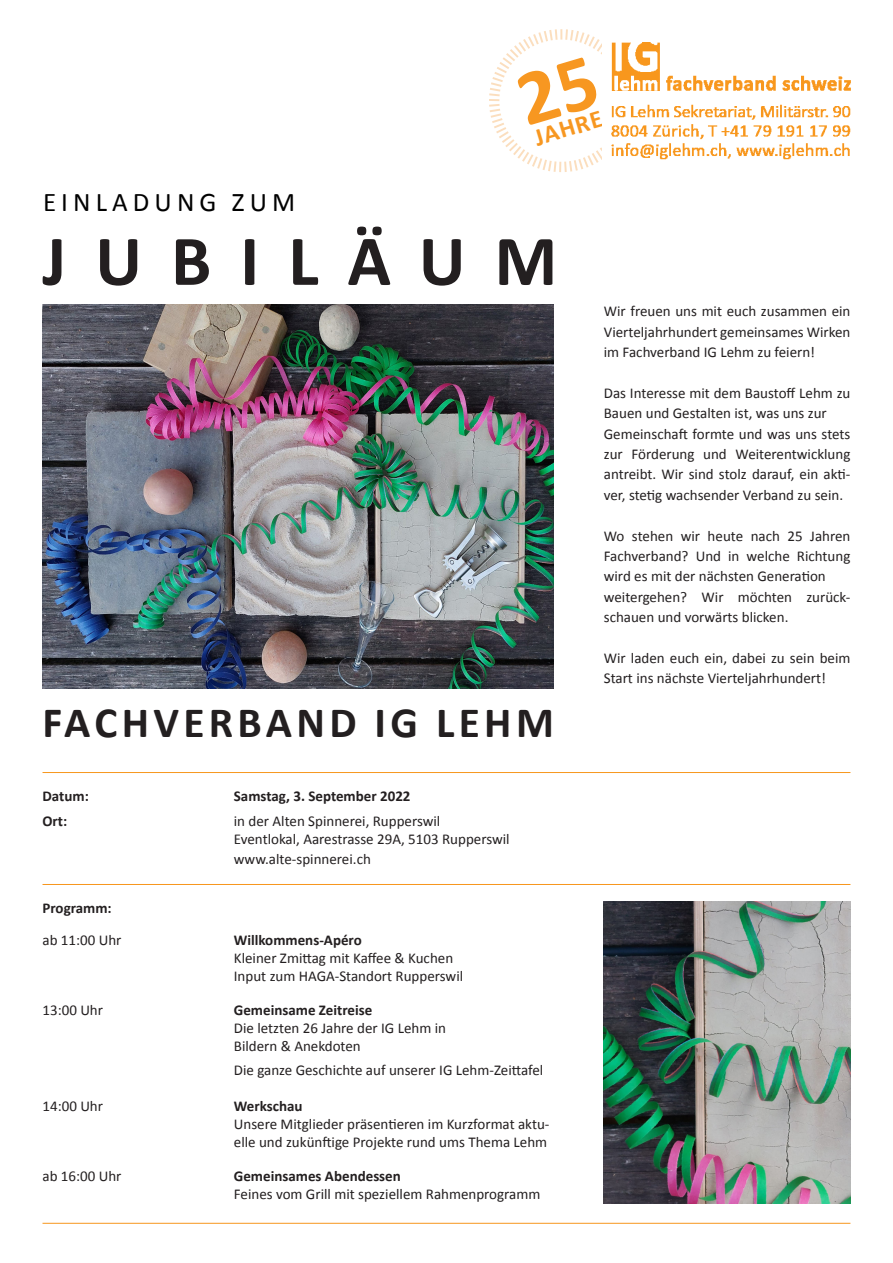
<style>
.page{position:relative;width:893px;height:1263px;background:#fff}
.page>*{position:absolute;margin:0;border:0;box-sizing:border-box;transform-origin:0 0}
.t1{font:700 72px "Calibri";letter-spacing:.4em;color:#231f20}
.t2{font:700 43.35px "Calibri";letter-spacing:.1em;color:#231f20}
.t3{font:27px "Calibri";letter-spacing:.19em;color:#000}
.t4{font:700 25.2px "Calibri";color:#f79721}
.t5{font:15px/20.4px "Calibri";color:#231f20}
.t6{font:700 15px "Calibri";color:#231f20}
</style>
<div class="page">
<hr style="left:43px;top:884px;width:807px;height:1px;background:#f7971d">
<hr style="left:43px;top:772px;width:807px;height:1px;background:#f7971d">
<hr style="left:43px;top:1223px;width:807px;height:1px;background:#f7971d">
<img style="left:43px;top:305px;width:511px;height:383px">
<img style="left:636px;top:43px;width:215px;height:117px">
<img style="left:604px;top:901px;width:246px;height:303px">
<svg style="left:489px;top:29px;width:147px;height:143px"></svg>
<p class="t3" style="left:43px;top:183px;width:254px">EINLADUNG ZUM</p>
<p class="t4" style="left:530px;top:120px;width:71px;rotate:-16deg">JAHRE</p>
<p class="t1" style="left:43px;top:210px;width:516px">JUBILÄUM</p>
<p class="t2" style="left:43px;top:692px;width:513px">FACHVERBAND IG LEHM</p>
<p class="t6" style="left:43px;top:785px;width:48px">Datum:</p>
<p class="t6" style="left:234px;top:785px;width:178px">Samstag, 3. September 2022</p>
<p class="t5" style="left:234px;top:810px;width:208px">in der Alten Spinnerei, Rupperswil</p>
<p class="t5" style="left:234px;top:828px;width:277px">Eventlokal, Aarestrasse 29A, 5103 Rupperswil</p>
<p class="t5" style="left:234px;top:848px;width:139px">www.alte-spinnerei.ch</p>
<p class="t6" style="left:43px;top:810px;width:26px">Ort:</p>
<p class="t6" style="left:43px;top:897px;width:71px">Programm:</p>
<p class="t5" style="left:43px;top:929px;width:81px">ab 11:00 Uhr</p>
<p class="t5" style="left:43px;top:1000px;width:62px">13:00 Uhr</p>
<p class="t5" style="left:43px;top:1096px;width:62px">14:00 Uhr</p>
<p class="t5" style="left:43px;top:1165px;width:81px">ab 16:00 Uhr</p>
<p class="t6" style="left:234px;top:929px;width:129px">Willkommens-Apéro</p>
<p class="t5" style="left:234px;top:947px;width:221px">Kleiner Zmittag mit Kaffee &amp; Kuchen</p>
<p class="t5" style="left:234px;top:965px;width:231px">Input zum HAGA-Standort Rupperswil</p>
<p class="t6" style="left:234px;top:1000px;width:140px">Gemeinsame Zeitreise</p>
<p class="t5" style="left:234px;top:1018px;width:214px">Die letzten 26 Jahre der IG Lehm in</p>
<p class="t5" style="left:234px;top:1036px;width:128px">Bildern &amp; Anekdoten</p>
<p class="t5" style="left:234px;top:1060px;width:311px">Die ganze Geschichte auf unserer IG Lehm-Zeittafel</p>
<p class="t6" style="left:234px;top:1096px;width:70px">Werkschau</p>
<p class="t5" style="left:234px;top:1115px;width:317px;line-height:18px">Unsere Mitglieder präsentieren im Kurzformat aktu&shy;elle und zukünftige Projekte rund ums Thema Lehm</p>
<p class="t6" style="left:234px;top:1165px;width:169px">Gemeinsames Abendessen</p>
<p class="t5" style="left:234px;top:1183px;width:308px">Feines vom Grill mit speziellem Rahmenprogramm</p>
<p class="t5" style="left:604px;top:301px;width:248px;text-align:justify">Wir freuen uns mit euch zusammen ein Vierteljahrhundert gemeinsames Wirken im Fachverband IG Lehm zu feiern!</p>
<p class="t5" style="left:604px;top:382px;width:248px">Das Interesse mit dem Baustoff Lehm zu<br>Bauen und Gestalten ist, was uns zur</p>
<p class="t5" style="left:604px;top:423px;width:248px;text-align:justify">Gemeinschaft formte und was uns stets zur Förderung und Weiterentwicklung antreibt. Wir sind stolz darauf, ein akti&shy;ver, stetig wachsender Verband zu sein.</p>
<p class="t5" style="left:604px;top:525px;width:248px;text-align:justify">Wo stehen wir heute nach 25 Jahren Fachverband? Und in welche Richtung wird es mit der nächsten Generation</p>
<p class="t5" style="left:604px;top:586px;width:248px">weitergehen? Wir möchten zurück&shy;schauen und vorwärts blicken.</p>
<p class="t5" style="left:604px;top:647px;width:248px">Wir laden euch ein, dabei zu sein beim<br>Start ins nächste Vierteljahrhundert!</p>
</div>
